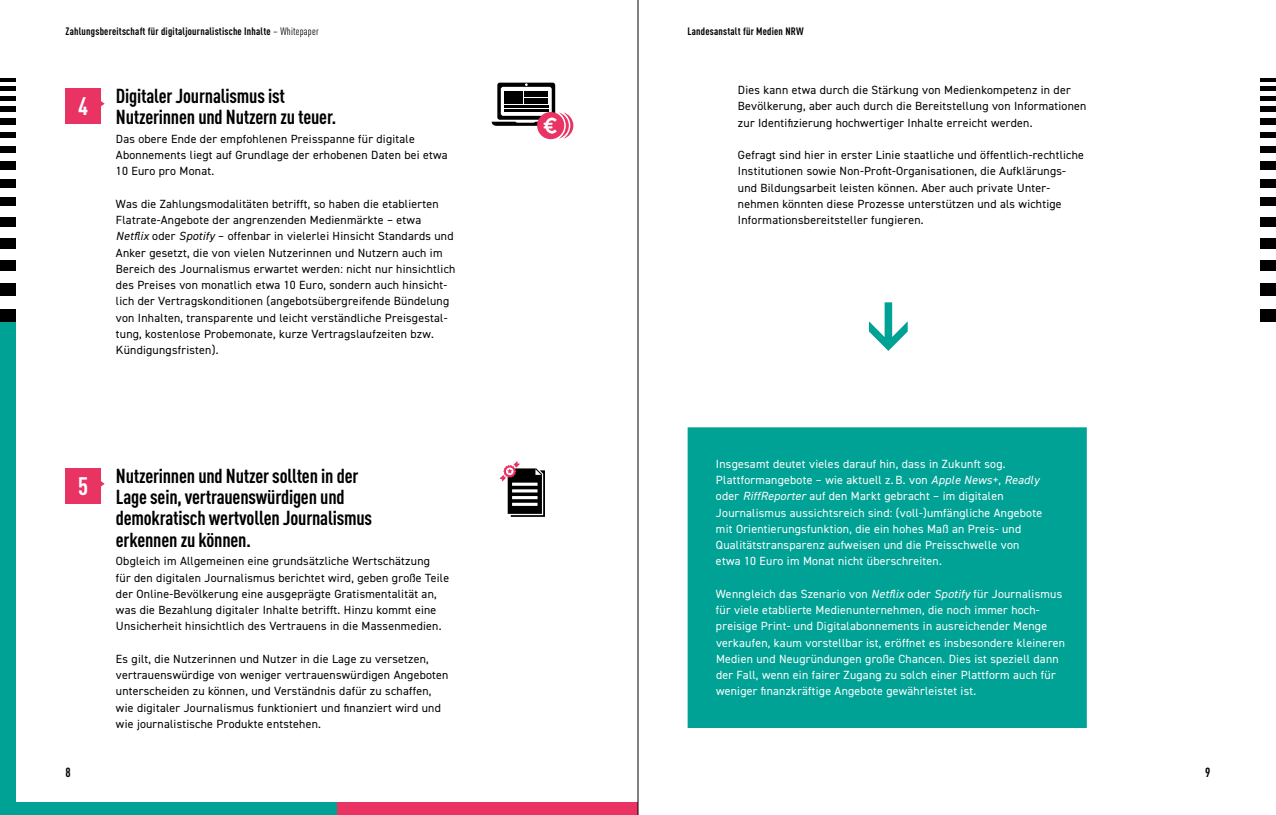
<style>
.page{position:relative;width:1276px;height:815px;background:#fff}
.page>*{position:absolute;margin:0;border:0;box-sizing:border-box;transform-origin:0 0}
.t1{font:700 condensed 75px "DINOT";color:#00a295}
.t2{font:700 condensed 25px "DINOT";color:#fff}
.t3{font:700 condensed 20px/21.2px "DINOT";letter-spacing:-.01em;color:#000}
.t4{font:700 condensed 13.12px "DINOT";color:#000}
.t5{font:11.88px/16.2px "DIN2014";letter-spacing:.02em;color:#000}
.t6{font:11.88px/16.2px "DIN2014";letter-spacing:.02em;color:#fff}
.t7{font:700 condensed 10.62px "DINOT";letter-spacing:.02em;color:#000}
.s1{font-weight:400}
.s2{font-style:italic}
</style>
<div class="page">
<svg style="left:492px;top:83px;width:81px;height:56px"></svg>
<div style="left:303px;top:803px;width:335px;height:12px;background:#e83363"></div>
<div style="left:0;top:316px;width:16px;height:499px;background:#00a295"></div>
<div style="left:0;top:803px;width:337px;height:12px;background:#00a295"></div>
<div style="left:0;top:309px;width:16px;height:13px;background:#000"></div>
<hr style="left:0;top:78px;width:16px;height:4px;background:#000">
<hr style="left:0;top:87px;width:16px;height:4px;background:#000">
<div style="left:0;top:96px;width:16px;height:5px;background:#000"></div>
<div style="left:0;top:107px;width:16px;height:5px;background:#000"></div>
<div style="left:0;top:118px;width:16px;height:7px;background:#000"></div>
<div style="left:0;top:132px;width:16px;height:7px;background:#000"></div>
<div style="left:0;top:146px;width:16px;height:8px;background:#000"></div>
<div style="left:0;top:162px;width:16px;height:8px;background:#000"></div>
<div style="left:0;top:179px;width:16px;height:9px;background:#000"></div>
<div style="left:0;top:197px;width:16px;height:10px;background:#000"></div>
<div style="left:0;top:217px;width:16px;height:10px;background:#000"></div>
<div style="left:0;top:238px;width:16px;height:11px;background:#000"></div>
<div style="left:0;top:260px;width:16px;height:12px;background:#000"></div>
<div style="left:0;top:284px;width:16px;height:12px;background:#000"></div>
<div style="left:1260px;top:309px;width:16px;height:13px;background:#000"></div>
<hr style="left:1260px;top:78px;width:16px;height:4px;background:#000">
<hr style="left:1260px;top:87px;width:16px;height:4px;background:#000">
<div style="left:1260px;top:96px;width:16px;height:5px;background:#000"></div>
<div style="left:1260px;top:107px;width:16px;height:5px;background:#000"></div>
<div style="left:1260px;top:118px;width:16px;height:7px;background:#000"></div>
<div style="left:1260px;top:132px;width:16px;height:7px;background:#000"></div>
<div style="left:1260px;top:146px;width:16px;height:8px;background:#000"></div>
<div style="left:1260px;top:162px;width:16px;height:8px;background:#000"></div>
<div style="left:1260px;top:179px;width:16px;height:9px;background:#000"></div>
<div style="left:1260px;top:197px;width:16px;height:10px;background:#000"></div>
<div style="left:1260px;top:217px;width:16px;height:10px;background:#000"></div>
<div style="left:1260px;top:238px;width:16px;height:11px;background:#000"></div>
<div style="left:1260px;top:260px;width:16px;height:12px;background:#000"></div>
<div style="left:1260px;top:284px;width:16px;height:12px;background:#000"></div>
<div style="left:687px;top:427px;width:399px;height:301px;background:#00a295;border:2px solid #00a295"></div>
<svg style="left:101px;top:101px;width:4px;height:5px"></svg>
<div style="left:66px;top:89px;width:35px;height:35px;background:#e83363"></div>
<svg style="left:101px;top:481px;width:4px;height:5px"></svg>
<div style="left:66px;top:469px;width:35px;height:35px;background:#e83363"></div>
<svg style="left:499px;top:461px;width:46px;height:56px"></svg>
<hr style="left:638px;top:0;width:1px;height:815px;background:#000">
<p class="t7" style="left:66px;top:24px;width:254px">Zahlungsbereitschaft für digitaljournalistische Inhalte <span class="s1">– Whitepaper</span></p>
<p class="t7" style="left:687px;top:24px;width:118px">Landesanstalt für Medien NRW</p>
<h2 class="t2" style="left:78px;top:88px;width:12px">4</h2>
<h3 class="t3" style="left:116px;top:84px;width:222px">Digitaler Journalismus ist<br>Nutzerinnen und Nutzern zu teuer.</h3>
<p class="t5" style="left:116px;top:130px;width:333px">Das obere Ende der empfohlenen Preisspanne für digitale<br>Abonnements liegt auf Grundlage der erhobenen Daten bei etwa<br>10 Euro pro Monat.</p>
<p class="t5" style="left:116px;top:195px;width:341px">Was die Zahlungsmodalitäten betrifft, so haben die etablierten Flatrate-Angebote der angrenzenden Medienmärkte – etwa <span class="s2">Netflix</span> oder <span class="s2">Spotify</span> – offenbar in vielerlei Hinsicht Standards und Anker gesetzt, die von vielen Nutzerinnen und Nutzern auch im Bereich des Journalismus erwartet werden: nicht nur hinsichtlich des Preises von monatlich etwa 10 Euro, sondern auch hinsicht&shy;lich der Vertragskonditionen (angebotsübergreifende Bündelung von Inhalten, transparente und leicht verständliche Preisgestal&shy;tung, kostenlose Probemonate, kurze Vertragslaufzeiten bzw.<br>Kündigungsfristen).</p>
<h2 class="t2" style="left:78px;top:468px;width:12px">5</h2>
<h3 class="t3" style="left:116px;top:464px;width:258px">Nutzerinnen und Nutzer sollten in der Lage sein, vertrauenswürdigen und demokratisch wertvollen Journalismus erkennen zu können.</h3>
<p class="t5" style="left:116px;top:553px;width:335px">Obgleich im Allgemeinen eine grundsätzliche Wertschätzung<br>für den digitalen Journalismus berichtet wird, geben große Teile der Online-Bevölkerung eine ausgeprägte Gratismentalität an, was die Bezahlung digitaler Inhalte betrifft. Hinzu kommt eine Unsicherheit hinsichtlich des Vertrauens in die Massenmedien.</p>
<p class="t5" style="left:116px;top:650px;width:334px">Es gilt, die Nutzerinnen und Nutzer in die Lage zu versetzen, vertrauenswürdige von weniger vertrauenswürdigen Angeboten unterscheiden zu können, und Verständnis dafür zu schaffen, wie digitaler Journalismus funktioniert und finanziert wird und wie journalistische Produkte entstehen.</p>
<p class="t5" style="left:738px;top:82px;width:350px">Dies kann etwa durch die Stärkung von Medienkompetenz in der<br>Bevölkerung, aber auch durch die Bereitstellung von Informationen zur Identifizierung hochwertiger Inhalte erreicht werden.</p>
<p class="t5" style="left:738px;top:147px;width:347px">Gefragt sind hier in erster Linie staatliche und öffentlich-rechtliche Institutionen sowie Non-Profit-Organisationen, die Aufklärungs&shy;und Bildungsarbeit leisten können. Aber auch private Unter&shy;nehmen könnten diese Prozesse unterstützen und als wichtige Informationsbereitsteller fungieren.</p>
<h1 class="t1" style="left:948px;top:299px;width:55px;rotate:90deg">→</h1>
<p class="t6" style="left:716px;top:456px;width:328px">Insgesamt deutet vieles darauf hin, dass in Zukunft sog.<br>Plattformangebote – wie aktuell z. B. von <span class="s2">Apple News+</span>, <span class="s2">Readly </span>oder <span class="s2">RiffReporter</span> auf den Markt gebracht – im digitalen Journalismus aussichtsreich sind: (voll-)umfängliche Angebote mit Orientierungsfunktion, die ein hohes Maß an Preis- und Qualitätstransparenz aufweisen und die Preisschwelle von etwa 10 Euro im Monat nicht überschreiten.</p>
<p class="t6" style="left:716px;top:585px;width:351px">Wenngleich das Szenario von <span class="s2">Netflix</span> oder <span class="s2">Spotify</span> für Journalismus für viele etablierte Medienunternehmen, die noch immer hoch&shy;preisige Print- und Digitalabonnements in ausreichender Menge verkaufen, kaum vorstellbar ist, eröffnet es insbesondere kleineren Medien und Neugründungen große Chancen. Dies ist speziell dann der Fall, wenn ein fairer Zugang zu solch einer Plattform auch für weniger finanzkräftige Angebote gewährleistet ist.</p>
<p class="t4" style="left:66px;top:762px;width:7px">8</p>
<p class="t4" style="left:1205px;top:762px;width:7px">9</p>
</div>
